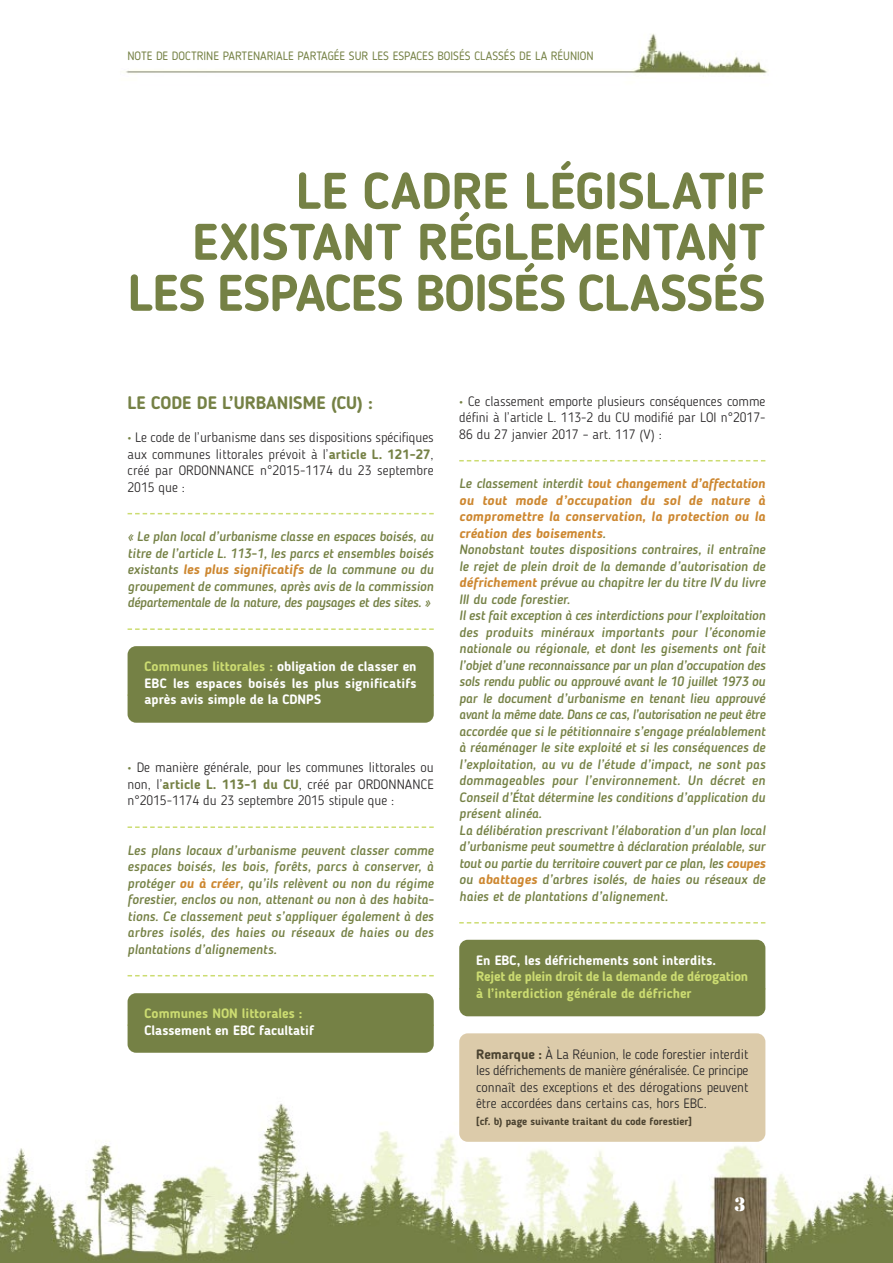
<style>
.page{position:relative;width:893px;height:1263px;background:#fff}
.page>*{position:absolute;margin:0;border:0;box-sizing:border-box;transform-origin:0 0}
.t1{font:700 51px/51px "Blogger Sans";color:#758145;text-align:right}
.t2{font:700 18px "Blogger Sans";color:#758145}
.t3{font:18px "Stencil";color:#fff}
.t4{font:italic 500 13.5px/16.5px "Blogger Sans";letter-spacing:-.005em;color:#758145;text-align:justify}
.t5{font:300 13.5px/16.5px "Blogger Sans";color:#272526;text-align:justify}
.t6{font:700 13.5px/16.5px "Blogger Sans";color:#fff;text-align:justify}
.t7{font:700 13.5px/16.5px "Blogger Sans";color:#ccdc71}
.t8{font:12px "Blogger Sans";color:#758145}
.t9{font:700 10.5px "Blogger Sans";color:#4a4230}
.s1{font-weight:700;color:#758145}
.s2{font-weight:700;color:#cd8730}
.s3{color:#ccdc71}
.s4{font-weight:700;color:#4a4230}
</style>
<div class="page">
<img style="left:0;top:33px;width:893px;height:1230px">
<svg style="left:128px;top:513px;width:306px;height:1px"></svg>
<svg style="left:128px;top:628px;width:306px;height:2px"></svg>
<svg style="left:128px;top:826px;width:306px;height:2px"></svg>
<svg style="left:128px;top:975px;width:306px;height:1px"></svg>
<svg style="left:459px;top:460px;width:306px;height:1px"></svg>
<svg style="left:459px;top:922px;width:306px;height:1px"></svg>
<div style="left:128px;top:646px;width:306px;height:77px;background:#758145;border-radius:9px"></div>
<div style="left:128px;top:993px;width:306px;height:60px;background:#758145;border-radius:9px"></div>
<div style="left:459px;top:940px;width:306px;height:76px;background:#758145;border-radius:9px"></div>
<div style="left:459px;top:1033px;width:306px;height:109px;background:#dccbaa;border-radius:9px"></div>
<p class="t8" style="left:128px;top:49px;width:468px">NOTE DE DOCTRINE PARTENARIALE PARTAGÉE SUR LES ESPACES BOISÉS CLASSÉS DE LA RÉUNION</p>
<h1 class="t1" style="left:128px;top:165px;width:639px">LE CADRE LÉGISLATIF<br>EXISTANT RÉGLEMENTANT<br>LES ESPACES BOISÉS CLASSÉS</h1>
<h2 class="t2" style="left:128px;top:392px;width:247px">LE CODE DE L’URBANISME (CU) :</h2>
<p class="t5" style="left:128px;top:429px;width:308px"><span class="s1">•</span> Le code de l’urbanisme dans ses dispositions spécifiques aux communes littorales prévoit à l’<span class="s1">article L. 121-27</span>, créé par ORDONNANCE n°2015-1174 du 23 septembre 2015 que :</p>
<p class="t4" style="left:128px;top:528px;width:308px">« Le plan local d’urbanisme classe en espaces boisés, au titre de l’article L. 113-1, les parcs et ensembles boisés existants <span class="s2">les plus significatifs</span> de la commune ou du groupement de communes, après avis de la commission départementale de la nature, des paysages et des sites. »</p>
<p class="t6" style="left:145px;top:658px;width:274px"><span class="s3">Communes littorales :</span> obligation de classer en EBC les espaces boisés les plus significatifs après avis simple de la CDNPS</p>
<p class="t5" style="left:128px;top:759px;width:308px"><span class="s1">•</span> De manière générale, pour les communes littorales ou non, l’<span class="s1">article L. 113-1 du CU</span>, créé par ORDONNANCE n°2015-1174 du 23 septembre 2015 stipule que :</p>
<p class="t4" style="left:128px;top:842px;width:308px">Les plans locaux d’urbanisme peuvent classer comme espaces boisés, les bois, forêts, parcs à conserver, à protéger <span class="s2">ou à créer</span>, qu’ils relèvent ou non du régime forestier, enclos ou non, attenant ou non à des habita&shy;tions. Ce classement peut s’appliquer également à des arbres isolés, des haies ou réseaux de haies ou des plantations d’alignements.</p>
<p class="t7" style="left:145px;top:1005px;width:159px">Communes NON littorales :</p>
<p class="t6" style="left:145px;top:1022px;width:171px">Classement en EBC facultatif</p>
<p class="t5" style="left:459px;top:393px;width:308px"><span class="s1">•</span> Ce classement emporte plusieurs conséquences comme défini à l’article L. 113-2 du CU modifié par LOI n°2017- 86 du 27 janvier 2017 – art. 117 (V) :</p>
<p class="t4" style="left:459px;top:475px;width:308px;text-align:left">Le classement interdit <span class="s2">tout changement d’affectation ou tout mode d’occupation du sol de nature à compromettre la conservation, la protection ou la création des boisements</span>.<br>Nonobstant toutes dispositions contraires, il entraîne le rejet de plein droit de la demande d’autorisation de <span class="s2">défrichement</span> prévue au chapitre Ier du titre IV du livre III du code forestier.<br>Il est fait exception à ces interdictions pour l’exploitation des produits minéraux importants pour l’économie nationale ou régionale, et dont les gisements ont fait l’objet d’une reconnaissance par un plan d’occupation des sols rendu public ou approuvé avant le 10 juillet 1973 ou par le document d’urbanisme en tenant lieu approuvé avant la même date. Dans ce cas, l’autorisation ne peut être accordée que si le pétitionnaire s’engage préalablement à réaménager le site exploité et si les conséquences de l’exploitation, au vu de l’étude d’impact, ne sont pas dommageables pour l’environnement. Un décret en Conseil d’État détermine les conditions d’application du présent alinéa.<br>La délibération prescrivant l’élaboration d’un plan local d’urbanisme peut soumettre à déclaration préalable, sur tout ou partie du territoire couvert par ce plan, les <span class="s2">coupes </span>ou <span class="s2">abattages</span> d’arbres isolés, de haies ou réseaux de haies et de plantations d’alignement.</p>
<p class="t6" style="left:476px;top:952px;width:241px">En EBC, les défrichements sont interdits.</p>
<p class="t7" style="left:476px;top:968px;width:274px">Rejet de plein droit de la demande de dérogation à l’interdiction générale de défricher</p>
<p class="t5" style="left:476px;top:1045px;width:274px"><span class="s4">Remarque :</span> À La Réunion, le code forestier interdit les défrichements de manière généralisée. Ce principe connaît des exceptions et des dérogations peuvent être accordées dans certains cas, hors EBC.</p>
<p class="t9" style="left:476px;top:1114px;width:217px">[cf. b) page suivante traitant du code forestier]</p>
<h2 class="t3" style="left:734px;top:1192px;width:13px">3</h2>
</div>
